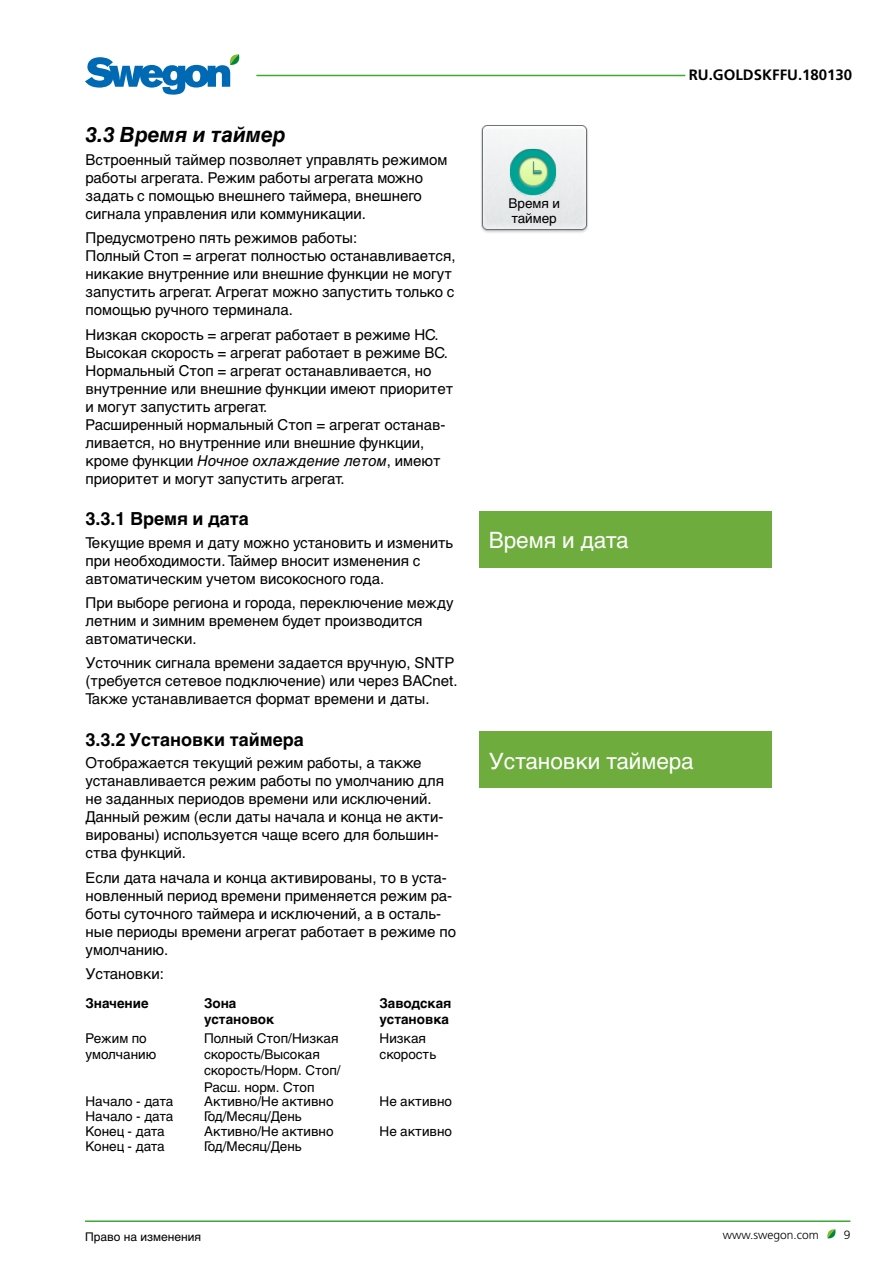
<style>
.page{position:relative;width:893px;height:1263px;background:#fff}
.page>*{position:absolute;margin:0;border:0;box-sizing:border-box;transform-origin:0 0}
.t1{font:22.5px "Helvetica Cyr Upright";color:#fff}
.t2{font:21px "Helvetica Cyr Bold Inclined";color:#000}
.t3{font:700 18px "Helvetica Cyr";color:#000}
.t4{font:15px/18px "Helvetica Cyr Upright";color:#000}
.t5{font:15px "Helvetica Cyr Inclined";color:#000}
.t6{font:700 15px "Frutiger";color:#000}
.t7{font:13.5px/16.2px "Helvetica Cyr Upright";color:#000}
.t8{font:700 13.5px/16.2px "Helvetica Cyr";color:#000}
.t9{font:12px "Helvetica Cyr Upright";color:#000}
.t10{font:300 12px "Frutiger";color:#000}
.s1{font-family:"Helvetica Cyr Upright"}
</style>
<div class="page">
<hr style="left:256px;top:75px;width:429px;height:1px;background:#3aaa35">
<svg style="left:85px;top:54px;width:154px;height:41px"></svg>
<hr style="left:85px;top:1220px;width:765px;height:2px;background:#3aaa35">
<svg style="left:827px;top:1229px;width:8px;height:10px"></svg>
<img style="left:481px;top:125px;width:107px;height:108px">
<div style="left:479px;top:511px;width:293px;height:56px;background:#6ead3d"></div>
<img style="left:507px;top:147px;width:51px;height:51px">
<div style="left:479px;top:731px;width:293px;height:57px;background:#6ead3d"></div>
<h2 class="t2" style="left:86px;top:123px;width:202px">3.3 Время и таймер</h2>
<p class="t4" style="left:86px;top:151px;width:363px">Встроенный таймер позволяет управлять режимом работы агрегата. Режим работы агрегата можно задать с помощью внешнего таймера, внешнего сигнала управления или коммуникации.</p>
<p class="t4" style="left:86px;top:229px;width:372px">Предусмотрено пять режимов работы:<br>Полный Стоп = агрегат полностью останавливается, никакие внутренние или внешние функции не могут запустить агрегат. Агрегат можно запустить только с помощью ручного терминала.</p>
<p class="t4" style="left:86px;top:325px;width:369px">Низкая скорость = агрегат работает в режиме НС.<br>Высокая скорость = агрегат работает в режиме ВС.<br>Нормальный Стоп = агрегат останавливается, но внутренние или внешние функции имеют приоритет и могут запустить агрегат.<br>Расширенный нормальный Стоп = агрегат останав&shy;ливается, но внутренние или внешние функции,</p>
<p class="t5" style="left:86px;top:452px;width:357px"><span class="s1">кроме функции</span> Ночное охлаждение летом<span class="s1">, имеют</span></p>
<p class="t4" style="left:86px;top:469px;width:261px">приоритет и могут запустить агрегат.</p>
<p class="t3" style="left:86px;top:508px;width:165px">3.3.1 Время и дата</p>
<p class="t4" style="left:86px;top:533px;width:369px">Текущие время и дату можно установить и изменить при необходимости. Таймер вносит изменения с автоматическим учетом високосного года.</p>
<p class="t4" style="left:86px;top:594px;width:370px">При выборе региона и города, переключение между летним и зимним временем будет производится автоматически.</p>
<p class="t4" style="left:86px;top:654px;width:374px">Усточник сигнала времени задается вручную, SNTP (требуется сетевое подключение) или через BACnet.<br>Также устанавливается формат времени и даты.</p>
<p class="t3" style="left:86px;top:729px;width:220px">3.3.2 Установки таймера</p>
<p class="t4" style="left:86px;top:754px;width:360px">Отображается текущий режим работы, а также устанавливается режим работы по умолчанию для не заданных периодов времени или исключений.<br>Данный режим (если даты начала и конца не акти&shy;вированы) используется чаще всего для большин&shy;ства функций.</p>
<p class="t4" style="left:86px;top:869px;width:372px">Если дата начала и конца активированы, то в уста&shy;новленный период времени применяется режим ра&shy;боты суточного таймера и исключений, а в осталь&shy;ные периоды времени агрегат работает в режиме по умолчанию.</p>
<p class="t4" style="left:86px;top:965px;width:80px">Установки:</p>
<p class="t8" style="left:86px;top:995px;width:65px">Значение</p>
<p class="t8" style="left:204px;top:995px;width:72px">Зона установок</p>
<p class="t8" style="left:380px;top:995px;width:73px">Заводская установка</p>
<p class="t7" style="left:86px;top:1030px;width:72px">Режим по умолчанию</p>
<p class="t7" style="left:204px;top:1030px;width:138px">Полный Стоп/Низкая скорость/Высокая скорость/Норм. Стоп/<br>Расш. норм. Стоп</p>
<p class="t7" style="left:380px;top:1030px;width:58px">Низкая скорость</p>
<p class="t7" style="left:86px;top:1094px;width:89px">Начало - дата</p>
<p class="t7" style="left:204px;top:1094px;width:131px">Активно/Не активно</p>
<p class="t7" style="left:380px;top:1094px;width:74px">Не активно</p>
<p class="t7" style="left:86px;top:1108px;width:89px">Начало - дата</p>
<p class="t7" style="left:204px;top:1108px;width:99px">Год/Месяц/День</p>
<p class="t7" style="left:86px;top:1123px;width:81px">Конец - дата</p>
<p class="t7" style="left:204px;top:1123px;width:131px">Активно/Не активно</p>
<p class="t7" style="left:380px;top:1123px;width:74px">Не активно</p>
<p class="t7" style="left:86px;top:1138px;width:81px">Конец - дата</p>
<p class="t7" style="left:204px;top:1138px;width:99px">Год/Месяц/День</p>
<p class="t7" style="left:508px;top:196px;width:53px;line-height:15px">Время и таймер</p>
<p class="t6" style="left:689px;top:66px;width:165px">RU.GOLDSKFFU.180130</p>
<h1 class="t1" style="left:489px;top:528px;width:141px">Время и дата</h1>
<h1 class="t1" style="left:489px;top:748px;width:206px">Установки таймера</h1>
<p class="t9" style="left:85px;top:1230px;width:117px">Право на изменения</p>
<p class="t10" style="left:723px;top:1228px;width:98px">www.swegon.com</p>
<p class="t10" style="left:844px;top:1228px;width:8px">9</p>
</div>
